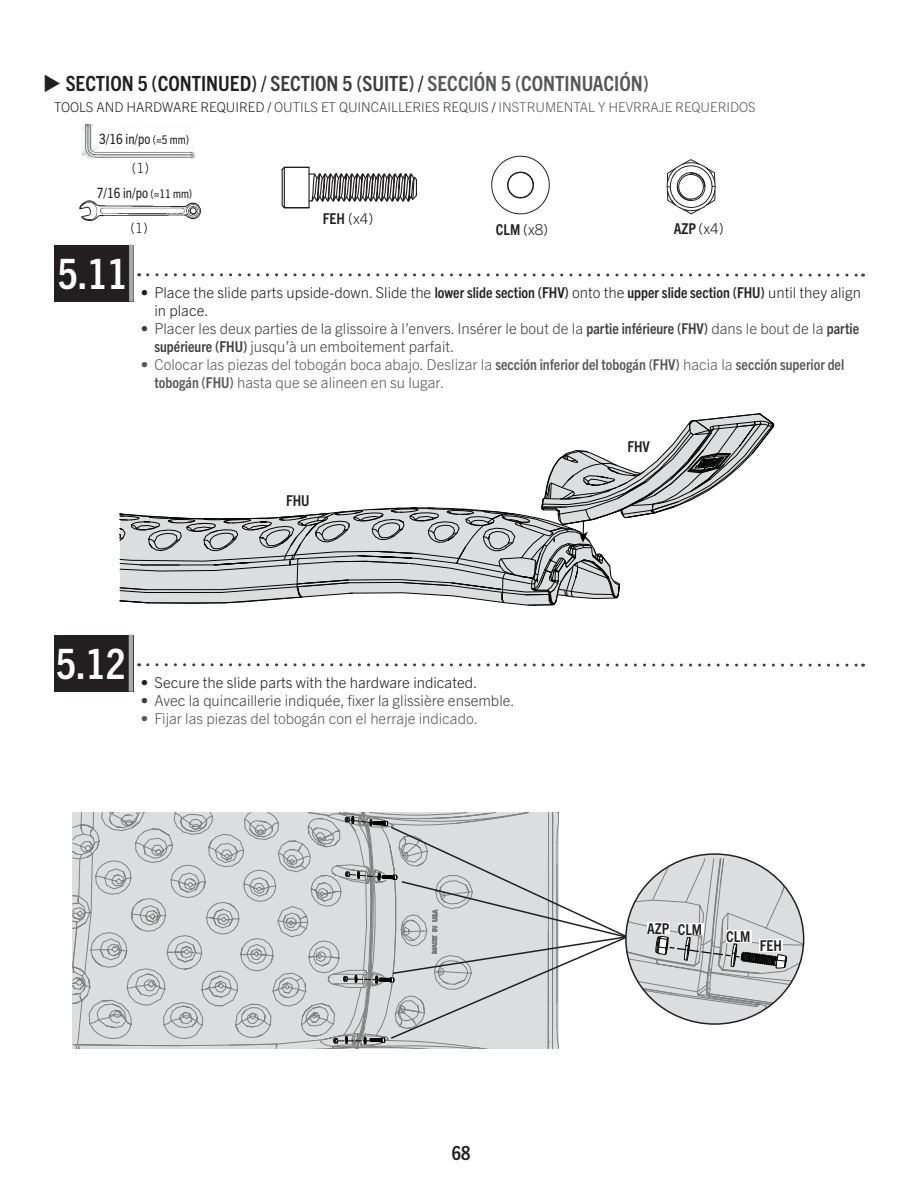
<style>
.page{position:relative;width:918px;height:1188px;background:#fff}
.page>*{position:absolute;margin:0;border:0;box-sizing:border-box;transform-origin:0 0}
.t1{font:700 condensed 42px "Trade Gothic Next LT Pro";color:#fff}
.t2{font:700 condensed 21px "Trade Gothic Next LT Pro";color:#57585a}
.t3{font:700 condensed 19.5px "Trade Gothic Next LT Pro";color:#231f20}
.t4{font:300 15px/18px "Trade Gothic Next LT Pro";color:#3e3e3f}
.t5{font:300 15px/18px "Trade Gothic Next LT Pro";color:#57585a}
.t6{font:300 15px/18px "Trade Gothic Next LT Pro";color:#231f20}
.t7{font:700 condensed 15px "Trade Gothic Next LT Pro";color:#231f20}
.t8{font:condensed 14.1px/29.7px "Trade Gothic Next LT Pro";color:#231f20;text-align:center}
.t9{font:300 14.1px "Trade Gothic Next LT Pro";color:#231f20}
.t10{font:300 13.5px "Trade Gothic Next LT Pro";color:#57585a}
.s1{color:#231f20}
.s2{color:#3e3e3f}
.s3{font-size:12px}
.s4{font-weight:300;font-stretch:normal}
.s5{font-weight:700;font-stretch:condensed}
</style>
<div class="page">
<svg style="left:148px;top:273px;width:716px;height:4px"></svg>
<div style="left:54px;top:245px;width:79px;height:57px;background:#231f20"></div>
<div style="left:129px;top:245px;width:5px;height:57px;background:#a8a9ad"></div>
<svg style="left:119px;top:413px;width:656px;height:193px"></svg>
<div style="left:286px;top:495px;width:25px;height:12px;background:#fff"></div>
<div style="left:627px;top:441px;width:23px;height:12px;background:#fff"></div>
<svg style="left:148px;top:663px;width:716px;height:4px"></svg>
<div style="left:54px;top:635px;width:79px;height:57px;background:#231f20"></div>
<hr style="left:129px;top:635px;width:4px;height:57px;background:#a8a9ad">
<svg style="left:73px;top:812px;width:731px;height:237px"></svg>
<div style="left:760px;top:939px;width:23px;height:12px;background:#fff"></div>
<div style="left:726px;top:930px;width:26px;height:12px;background:#fff"></div>
<div style="left:678px;top:923px;width:25px;height:12px;background:#fff"></div>
<div style="left:647px;top:922px;width:23px;height:12px;background:#fff"></div>
<svg style="left:281px;top:166px;width:136px;height:42px"></svg>
<svg style="left:667px;top:159px;width:49px;height:56px"></svg>
<img style="left:79px;top:200px;width:122px;height:21px">
<svg style="left:491px;top:155px;width:59px;height:60px"></svg>
<img style="left:82px;top:123px;width:113px;height:36px">
<h2 class="t2" style="left:66px;top:76px;width:585px"><span class="s1">SECTION 5 (CONTINUED) /</span> <span class="s2">SECTION 5 (SUITE)</span> <span class="s1">/</span> SECCIÓN 5 (CONTINUACIÓN)</h2>
<p class="t10" style="left:54px;top:102px;width:703px"><span class="s1">TOOLS AND HARDWARE REQUIRED /</span> <span class="s2">OUTILS ET QUINCAILLERIES REQUIS</span> <span class="s1">/</span> INSTRUMENTAL Y HEVRRAJE REQUERIDOS</p>
<p class="t8" style="left:99px;top:126px;width:91px">3/16 in/po <span class="s3">(≈5 mm) </span><span class="s4">(1)</span></p>
<p class="t8" style="left:97px;top:180px;width:97px">7/16 in/po <span class="s3">(≈11 mm)</span></p>
<p class="t9" style="left:131px;top:223px;width:19px">(1)</p>
<p class="t6" style="left:496px;top:222px;width:54px"><span class="s5">CLM</span> (x8)</p>
<p class="t6" style="left:323px;top:211px;width:52px"><span class="s5">FEH</span> (x4)</p>
<p class="t6" style="left:674px;top:221px;width:52px"><span class="s5">AZP</span> (x4)</p>
<h1 class="t1" style="left:58px;top:259px;width:71px">5.11</h1>
<p class="t6" style="left:154px;top:285px;width:708px;text-indent:-13px">• Place the slide parts upside-down. Slide the <span class="s5">lower slide section (FHV)</span> onto the <span class="s5">upper slide section (FHU)</span> until they align in place.</p>
<p class="t4" style="left:154px;top:321px;width:706px;text-indent:-13px">• Placer les deux parties de la glissoire à l’envers. Insérer le bout de la <span class="s5">partie inférieure (FHV)</span> dans le bout de la <span class="s5">partie supérieure (FHU)</span> jusqu’à un emboitement parfait.</p>
<p class="t5" style="left:154px;top:357px;width:691px;text-indent:-14px">• Colocar las piezas del tobogán boca abajo. Deslizar la <span class="s5">sección inferior del tobogán (FHV)</span> hacia la <span class="s5">sección superior del tobogán (FHU)</span> hasta que se alineen en su lugar.</p>
<p class="t7" style="left:286px;top:496px;width:25px">FHU</p>
<p class="t7" style="left:627px;top:442px;width:24px">FHV</p>
<h1 class="t1" style="left:56px;top:649px;width:71px">5.12</h1>
<p class="t6" style="left:141px;top:675px;width:338px">• Secure the slide parts with the hardware indicated.</p>
<p class="t4" style="left:141px;top:693px;width:375px">• Avec la quincaillerie indiquée, fixer la glissière ensemble.</p>
<p class="t5" style="left:141px;top:711px;width:338px">• Fijar las piezas del tobogán con el herraje indicado.</p>
<h3 class="t3" style="left:452px;top:1147px;width:20px">68</h3>
<p class="t7" style="left:647px;top:924px;width:57px">AZP CLM</p>
<p class="t7" style="left:726px;top:931px;width:26px">CLM</p>
<p class="t7" style="left:760px;top:940px;width:24px">FEH</p>
</div>
